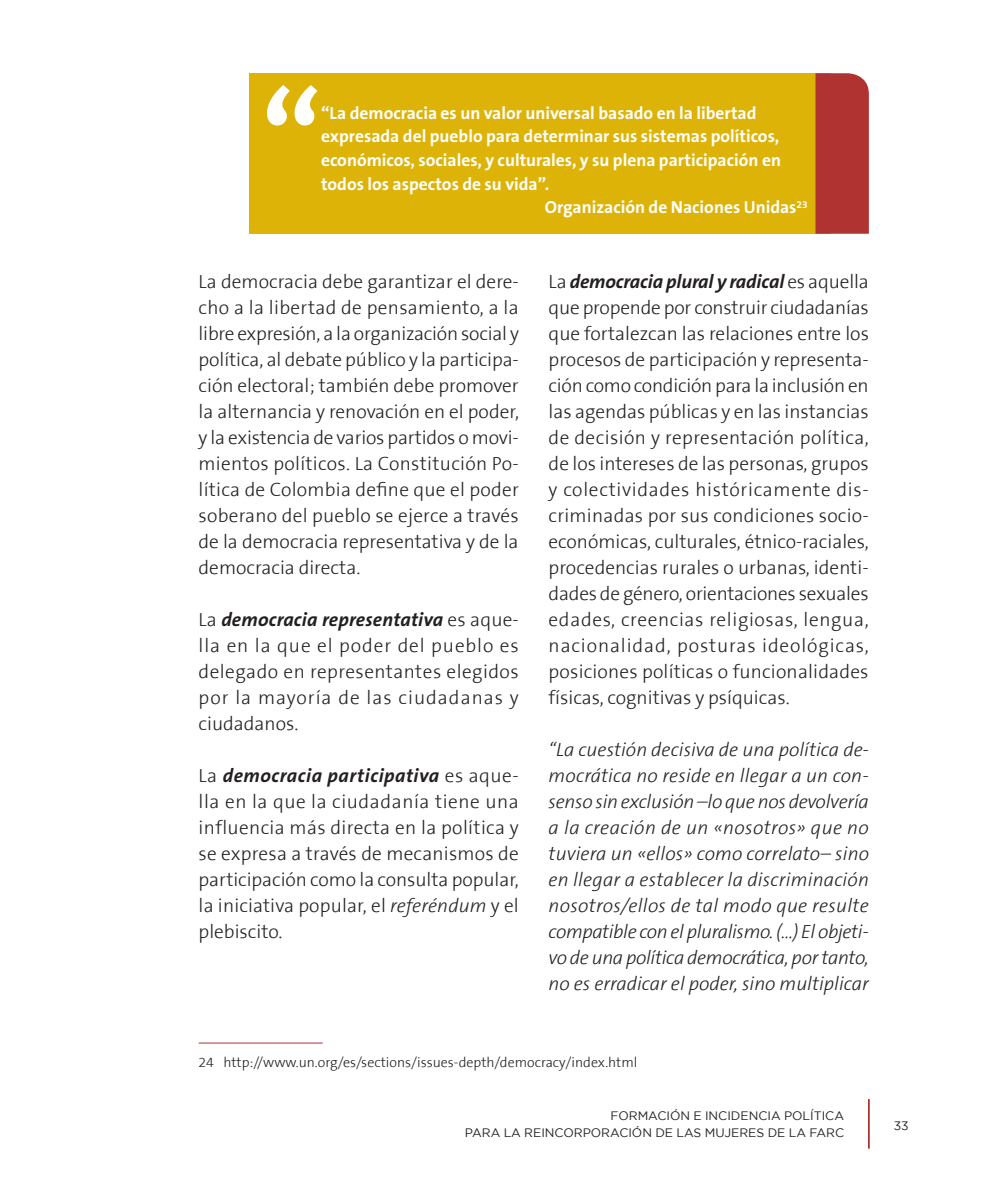
<style>
.page{position:relative;width:993px;height:1191px;background:#fff}
.page>*{position:absolute;margin:0;border:0;box-sizing:border-box;transform-origin:0 0}
.t1{font:700 126px "The Sans B7";color:#fff}
.Txt{font:300 19.25px/26.1px "The Sans B3";color:#231f20;text-align:justify}
.Txt-2{font:italic 300 19.25px/26.1px "The Sans B3";color:#231f20;text-align:justify}
.t2{font:700 17.5px/23.6px "The Sans B7";color:#fff}
.Pie{font:300 14px "The Sans B3";color:#231f20}
.t3{font:12.25px/16.4px "Gotham";color:#231f20;text-align:right}
.t4{font:700 10.15px "The Sans B7";color:#fff}
.s1{font-family:"The Sans B7";font-weight:700;font-style:italic}
.s2{font-style:italic}
</style>
<div class="page">
<hr style="left:867px;top:1099px;width:2px;height:49px;background:#b03231">
<hr style="left:198px;top:1042px;width:124px;height:1px;background:#b03231">
<div style="left:249px;top:73px;width:580px;height:161px;background:#deb308"></div>
<div style="left:815px;top:73px;width:53px;height:161px;background:#b03231"></div>
<p class="t1" style="left:261px;top:71px;width:63px">“</p>
<p class="t2" style="left:321px;top:102px;width:461px">“La democracia es un valor universal basado en la libertad expresada del pueblo para determinar sus sistemas políticos, económicos, sociales, y culturales, y su plena participación en todos los aspectos de su vida”.</p>
<p class="t2" style="left:544px;top:196px;width:253px">Organización de Naciones Unidas</p>
<p class="t4" style="left:796px;top:199px;width:13px">23</p>
<p class="Txt" style="left:198px;top:269px;width:322px">La democracia debe garantizar el dere&shy;cho a la libertad de pensamiento, a la libre expresión, a la organización social y política, al debate público y la participa&shy;ción electoral; también debe promover la alternancia y renovación en el poder, y la existencia de varios partidos o movi&shy;mientos políticos. La Constitución Po&shy;lítica de Colombia define que el poder soberano del pueblo se ejerce a través de la democracia representativa y de la democracia directa.</p>
<p class="Txt" style="left:198px;top:607px;width:322px">La <span class="s1">democracia representativa</span> es aque&shy;lla en la que el poder del pueblo es delegado en representantes elegidos por la mayoría de las ciudadanas y ciudadanos.</p>
<p class="Txt" style="left:198px;top:763px;width:322px">La <span class="s1">democracia participativa</span> es aque&shy;lla en la que la ciudadanía tiene una influencia más directa en la política y se expresa a través de mecanismos de participación como la consulta popular, la iniciativa popular, el <span class="s2">referéndum</span> y el plebiscito.</p>
<p class="Txt" style="left:548px;top:269px;width:322px">La <span class="s1">democracia plural y radical</span> es aquella que propende por construir ciudadanías que fortalezcan las relaciones entre los procesos de participación y representa&shy;ción como condición para la inclusión en las agendas públicas y en las instancias de decisión y representación política, de los intereses de las personas, grupos y colectividades históricamente dis&shy;criminadas por sus condiciones socio&shy;económicas, culturales, étnico-raciales, procedencias rurales o urbanas, identi&shy;dades de género, orientaciones sexuales edades, creencias religiosas, lengua, nacionalidad, posturas ideológicas, posiciones políticas o funcionalidades físicas, cognitivas y psíquicas.</p>
<p class="Txt-2" style="left:548px;top:737px;width:322px">“La cuestión decisiva de una política de&shy;mocrática no reside en llegar a un con&shy;senso sin exclusión –lo que nos devolvería a la creación de un «nosotros» que no tuviera un «ellos» como correlato– sino en llegar a establecer la discriminación nosotros/ellos de tal modo que resulte compatible con el pluralismo. (…) El objeti&shy;vo de una política democrática, por tanto, no es erradicar el poder, sino multiplicar</p>
<p class="Pie" style="left:198px;top:1055px;width:440px">24 http://www.un.org/es/sections/issues-depth/democracy/index.html</p>
<p class="t3" style="left:464px;top:1107px;width:380px">FORMACIÓN E INCIDENCIA POLÍTICA<br>PARA LA REINCORPORACIÓN DE LAS MUJERES DE LA FARC</p>
<p class="t3" style="left:893px;top:1116px;width:17px">33</p>
</div>
